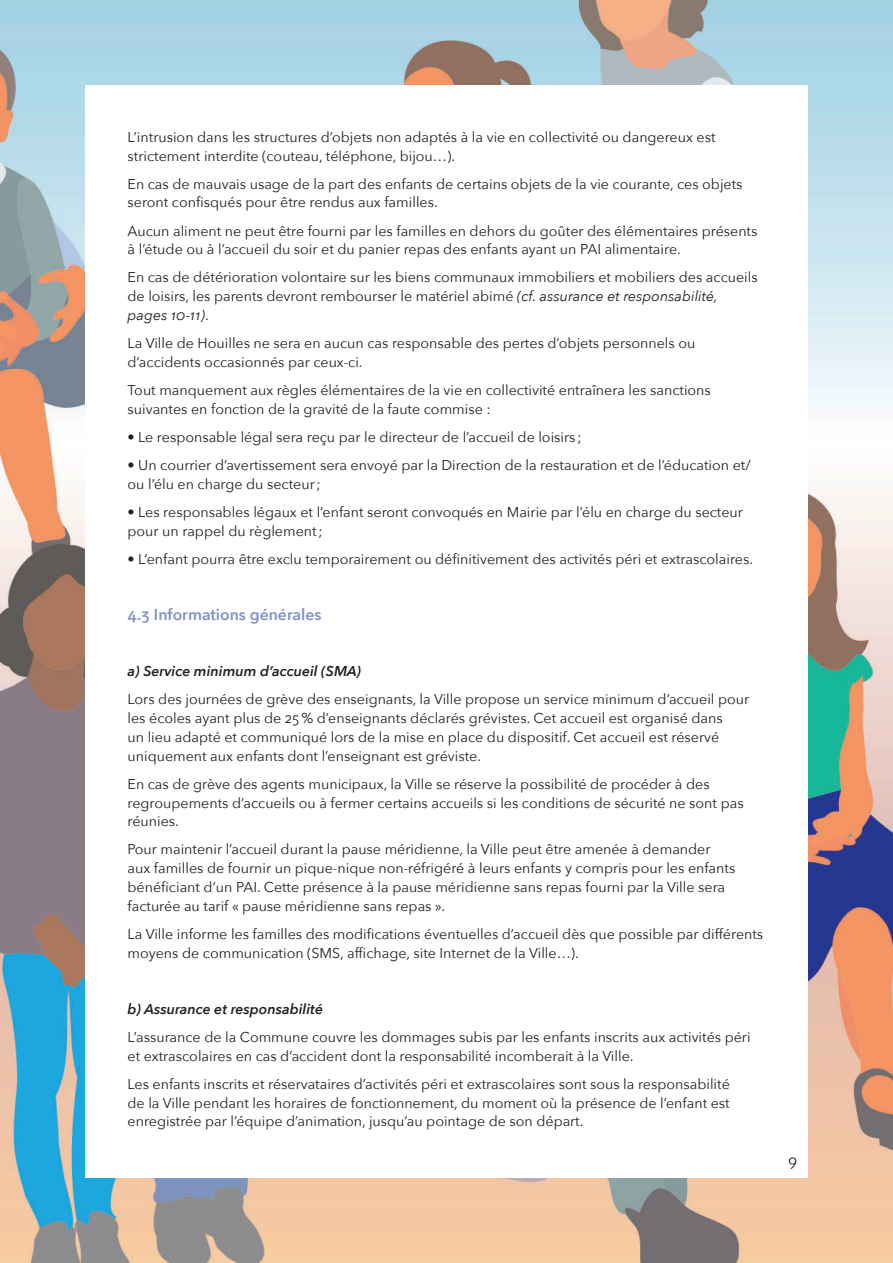
<style>
.page{position:relative;width:893px;height:1263px;background:#fff}
.page>*{position:absolute;margin:0;border:0;box-sizing:border-box;transform-origin:0 0}
.t1{font:600 15.75px "Avenir Next";color:#7e91c9}
.t2{font:15.75px "Avenir Next";color:#231f20}
.t3{font:14.25px/18.8px "Avenir Next";color:#231f20}
.t4{font:italic 600 14.25px "Avenir Next";color:#231f20}
.s1{font-style:italic}
</style>
<div class="page">
<img style="left:0;top:0;width:893px;height:1263px">
<div style="left:85px;top:85px;width:723px;height:1093px;background:#fff"></div>
<p class="t3" style="left:128px;top:127px;width:589px">L’intrusion dans les structures d’objets non adaptés à la vie en collectivité ou dangereux est strictement interdite (couteau, téléphone, bijou…).</p>
<p class="t3" style="left:128px;top:174px;width:616px">En cas de mauvais usage de la part des enfants de certains objets de la vie courante, ces objets seront confisqués pour être rendus aux familles.</p>
<p class="t3" style="left:128px;top:221px;width:631px">Aucun aliment ne peut être fourni par les familles en dehors du goûter des élémentaires présents à l’étude ou à l’accueil du soir et du panier repas des enfants ayant un PAI alimentaire.</p>
<p class="t3" style="left:128px;top:268px;width:632px">En cas de détérioration volontaire sur les biens communaux immobiliers et mobiliers des accueils de loisirs, les parents devront rembourser le matériel abimé <span class="s1">(cf. assurance et responsabilité, pages 10-11)</span>.</p>
<p class="t3" style="left:128px;top:333px;width:569px">La Ville de Houilles ne sera en aucun cas responsable des pertes d’objets personnels ou d’accidents occasionnés par ceux-ci.</p>
<p class="t3" style="left:128px;top:380px;width:585px">Tout manquement aux règles élémentaires de la vie en collectivité entraînera les sanctions suivantes en fonction de la gravité de la faute commise :</p>
<p class="t3" style="left:128px;top:427px;width:456px">• Le responsable légal sera reçu par le directeur de l’accueil de loisirs ;</p>
<p class="t3" style="left:128px;top:455px;width:625px">• Un courrier d’avertissement sera envoyé par la Direction de la restauration et de l’éducation et/ ou l’élu en charge du secteur;</p>
<p class="t3" style="left:128px;top:502px;width:617px">• Les responsables légaux et l’enfant seront convoqués en Mairie par l’élu en charge du secteur pour un rappel du règlement;</p>
<p class="t3" style="left:128px;top:549px;width:627px">• L’enfant pourra être exclu temporairement ou définitivement des activités péri et extrascolaires.</p>
<p class="t1" style="left:128px;top:601px;width:195px">4.3 Informations générales</p>
<p class="t4" style="left:128px;top:659px;width:235px">a) Service minimum d’accueil (SMA)</p>
<p class="t3" style="left:128px;top:689px;width:623px">Lors des journées de grève des enseignants, la Ville propose un service minimum d’accueil pour les écoles ayant plus de 25% d’enseignants déclarés grévistes. Cet accueil est organisé dans<br>un lieu adapté et communiqué lors de la mise en place du dispositif. Cet accueil est réservé uniquement aux enfants dont l’enseignant est gréviste.</p>
<p class="t3" style="left:128px;top:774px;width:618px">En cas de grève des agents municipaux, la Ville se réserve la possibilité de procéder à des regroupements d’accueils ou à fermer certains accueils si les conditions de sécurité ne sont pas réunies.</p>
<p class="t3" style="left:128px;top:839px;width:609px">Pour maintenir l’accueil durant la pause méridienne, la Ville peut être amenée à demander aux familles de fournir un pique-nique non-réfrigéré à leurs enfants y compris pour les enfants bénéficiant d’un PAI. Cette présence à la pause méridienne sans repas fourni par la Ville sera facturée au tarif « pause méridienne sans repas ».</p>
<p class="t3" style="left:128px;top:924px;width:637px">La Ville informe les familles des modifications éventuelles d’accueil dès que possible par différents moyens de communication (SMS, affichage, site Internet de la Ville…).</p>
<p class="t4" style="left:128px;top:997px;width:197px">b) Assurance et responsabilité</p>
<p class="t3" style="left:128px;top:1027px;width:625px">L’assurance de la Commune couvre les dommages subis par les enfants inscrits aux activités péri et extrascolaires en cas d’accident dont la responsabilité incomberait à la Ville.</p>
<p class="t3" style="left:128px;top:1074px;width:604px;text-align:justify">Les enfants inscrits et réservataires d’activités péri et extrascolaires sont sous la responsabilité de la Ville pendant les horaires de fonctionnement, du moment où la présence de l’enfant est enregistrée par l’équipe d’animation, jusqu’au pointage de son départ.</p>
<p class="t2" style="left:788px;top:1148px;width:11px">9</p>
</div>
